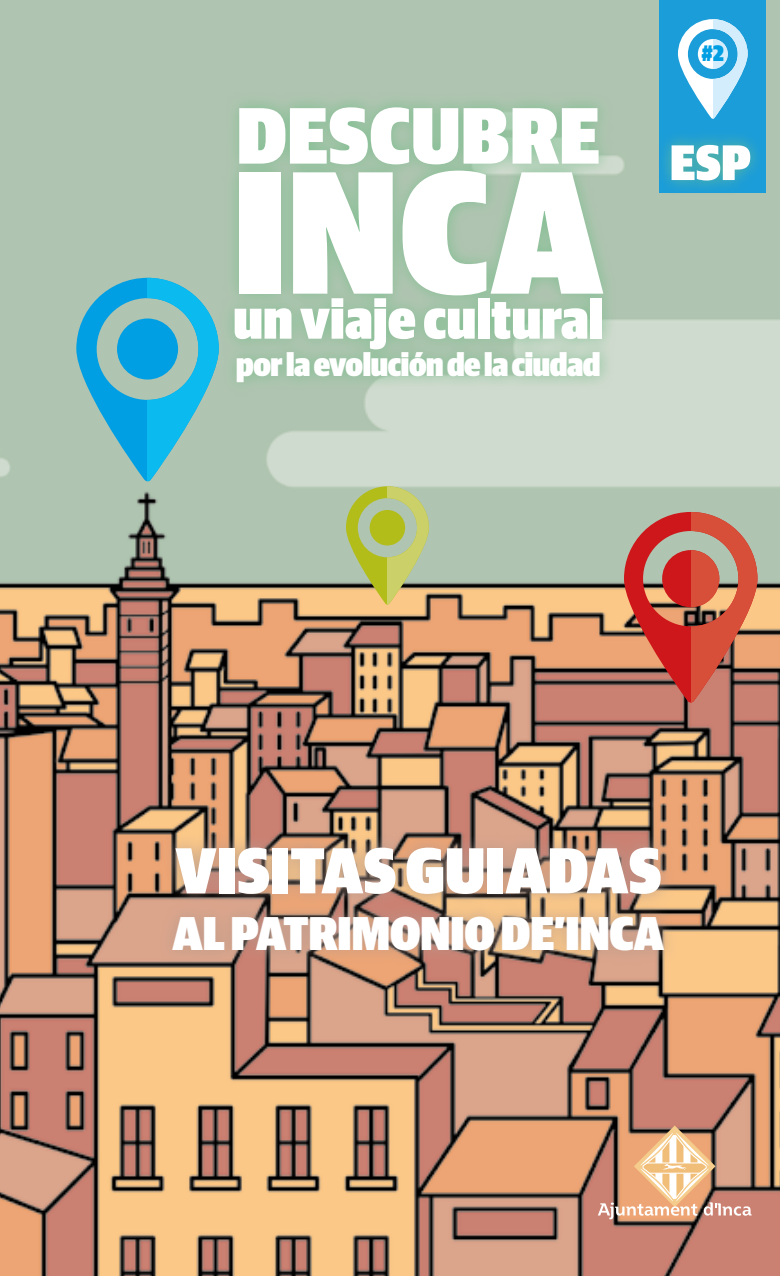
<style>
.page{position:relative;width:780px;height:1276px;background:#fff}
.page>*{position:absolute;margin:0;border:0;box-sizing:border-box;transform-origin:0 0}
.t1{font:900 175px "Guardian Sans Cond Web";color:#fff}
.t2{font:900 80px "Guardian Sans Cond Web";letter-spacing:.01em;color:#fff}
.t3{font:900 65px "Guardian Sans Cond Web";letter-spacing:.01em;color:#fff}
.t4{font:900 55px "Guardian Sans Cond Web";letter-spacing:.01em;color:#fff}
.t5{font:900 50px "Guardian Sans Cond Web";color:#fff}
.t6{font:900 47.5px "Guardian Sans Cond Web";color:#fff}
.t7{font:900 32.5px "Guardian Sans Cond Web";letter-spacing:-.01em;color:#fff}
.t8{font:900 22.5px "Guardian Sans Cond Web";color:#009fe3}
</style>
<div class="page">
<img style="left:0;top:0;width:780px;height:1276px">
<svg style="left:624px;top:512px;width:133px;height:191px;background:#be6153"></svg>
<svg style="left:690px;top:512px;width:67px;height:190px;background:#c0735c"></svg>
<div style="left:662px;top:550px;width:57px;height:57px;background:#cd171a;border-radius:50%"></div>
<svg style="left:690px;top:550px;width:29px;height:57px;background:#d56349"></svg>
<svg style="left:346px;top:486px;width:83px;height:119px;background:#b7bd66"></svg>
<svg style="left:387px;top:486px;width:42px;height:118px;background:#bfc486"></svg>
<div style="left:369px;top:510px;width:36px;height:35px;background:#b2bd19;border-radius:50%"></div>
<svg style="left:76px;top:278px;width:143px;height:204px;background:#65b4c6"></svg>
<svg style="left:147px;top:278px;width:72px;height:203px;background:#66c0cc"></svg>
<div style="left:117px;top:318px;width:61px;height:61px;background:#009fe3;border-radius:50%"></div>
<svg style="left:597px;top:1125px;width:154px;height:94px;background:#d0a182"></svg>
<div style="left:659px;top:0;width:107px;height:192px;background:#1b9dd9"></div>
<div style="left:656px;top:130px;width:109px;height:65px;background:#74be89;opacity:.75"></div>
<svg style="left:678px;top:19px;width:34px;height:100px"></svg>
<svg style="left:712px;top:19px;width:35px;height:100px"></svg>
<div style="left:697px;top:39px;width:30px;height:30px;background:#fff;border-radius:50%"></div>
<div style="left:712px;top:39px;width:15px;height:30px;background:#d4edfc"></div>
<div style="left:158px;top:832px;width:519px;height:133px;background:#b5998e;opacity:.75"></div>
<div style="left:219px;top:91px;width:398px;height:305px;background:#74be89;opacity:.75"></div>
<h2 class="t2" style="left:237px;top:88px;width:364px">DESCUBRE</h2>
<h1 class="t1" style="left:234px;top:129px;width:370px">INCA</h1>
<h3 class="t4" style="left:233px;top:287px;width:371px">un viaje cultural</h3>
<p class="t7" style="left:236px;top:345px;width:366px">por la evolución de la ciudad</p>
<p class="t8" style="left:701px;top:40px;width:24px">#2</p>
<h3 class="t5" style="left:670px;top:133px;width:82px">ESP</h3>
<h3 class="t3" style="left:175px;top:832px;width:487px">VISITAS GUIADAS</h3>
<h3 class="t6" style="left:172px;top:905px;width:493px">AL PATRIMONIO DE’INCA</h3>
</div>
